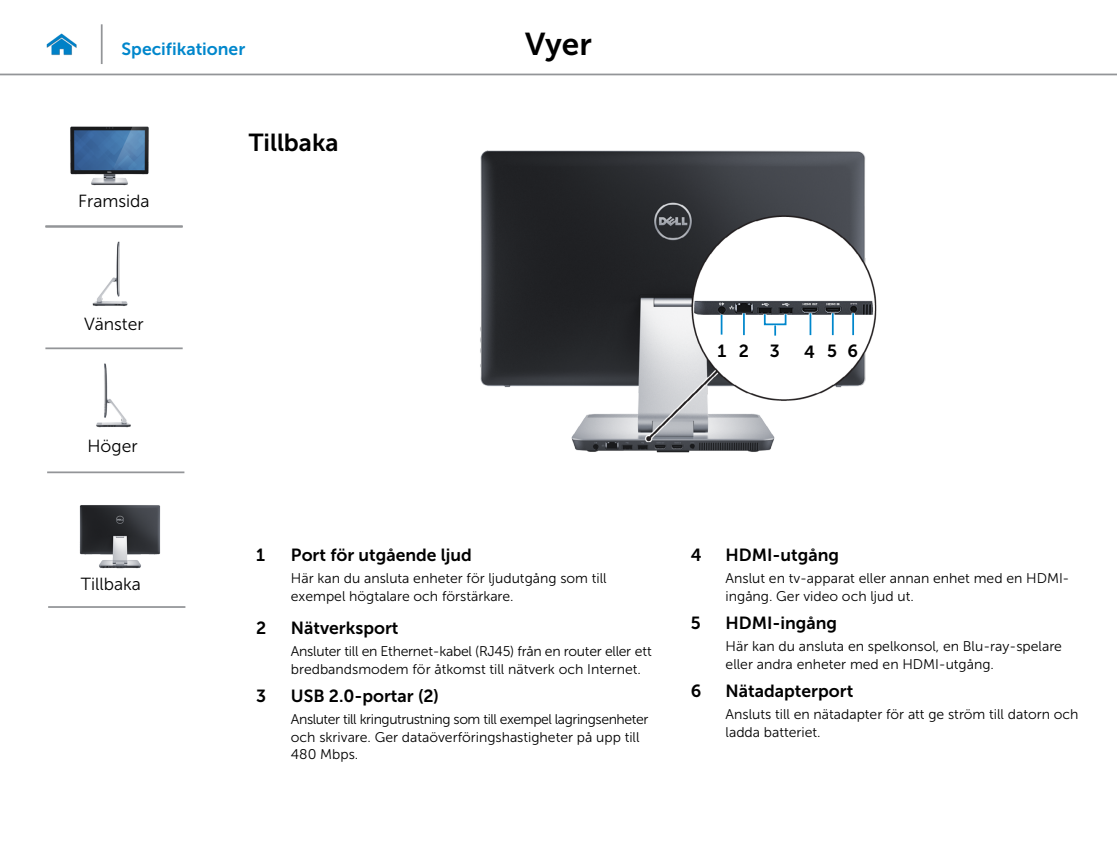
<style>
.page{position:relative;width:1117px;height:844px;background:#fff}
.page>*{position:absolute;margin:0;border:0;box-sizing:border-box;transform-origin:0 0}
.t1{font:31.5px "Museo Sans For Dell 700";color:#000}
.t2{font:24.5px "Museo Sans For Dell 700";color:#000}
.t3{font:17.5px "Museo Sans For Dell 700";color:#000}
.t4{font:17.5px "Museo Sans For Dell 300";color:#000}
.t5{font:17.5px "Museo Sans For Dell 700";color:#0087cc}
.t6{font:14px/17.5px "Museo Sans For Dell 300";color:#000}
.t7{font:14px/17.5px "Museo Sans For Dell 300";letter-spacing:-.03em;color:#000}
</style>
<div class="page">
<hr style="left:0;top:74px;width:1116px;height:1px;background:#939598">
<img style="left:46px;top:33px;width:31px;height:23px">
<img style="left:480px;top:150px;width:397px;height:303px">
<hr style="left:742px;top:313px;width:3px;height:22px;background:#fff">
<hr style="left:742px;top:313px;width:2px;height:22px;background:#0087cc">
<svg style="left:719px;top:315px;width:4px;height:19px"></svg>
<svg style="left:720px;top:315px;width:2px;height:19px"></svg>
<svg style="left:808px;top:313px;width:4px;height:22px"></svg>
<hr style="left:809px;top:313px;width:2px;height:22px;background:#0087cc">
<svg style="left:830px;top:313px;width:4px;height:22px"></svg>
<hr style="left:831px;top:313px;width:2px;height:22px;background:#0087cc">
<hr style="left:851px;top:313px;width:3px;height:22px;background:#fff">
<svg style="left:852px;top:313px;width:1px;height:22px"></svg>
<div style="left:762px;top:312px;width:25px;height:14px;border:4px solid #fff"></div>
<div style="left:763px;top:313px;width:23px;height:12px;border:2px solid #0087cc"></div>
<svg style="left:773px;top:325px;width:3px;height:10px"></svg>
<hr style="left:101px;top:24px;width:2px;height:40px;background:#939598">
<img style="left:70px;top:126px;width:79px;height:60px">
<img style="left:92px;top:241px;width:36px;height:65px">
<img style="left:96px;top:363px;width:35px;height:65px">
<img style="left:79px;top:505px;width:82px;height:64px">
<hr style="left:45px;top:225px;width:138px;height:2px;background:#939598">
<hr style="left:45px;top:226px;width:138px;height:2px;background:#939598">
<hr style="left:47px;top:471px;width:137px;height:2px;background:#939598">
<hr style="left:48px;top:606px;width:137px;height:1px;background:#939598">
<hr style="left:45px;top:347px;width:138px;height:2px;background:#939598">
<p class="t5" style="left:122px;top:39px;width:125px">Specifikationer</p>
<h1 class="t1" style="left:525px;top:26px;width:68px">Vyer</h1>
<p class="t4" style="left:78px;top:191px;width:73px">Framsida</p>
<h2 class="t2" style="left:249px;top:128px;width:91px">Tillbaka</h2>
<p class="t4" style="left:84px;top:314px;width:61px">Vänster</p>
<p class="t4" style="left:87px;top:436px;width:52px">Höger</p>
<p class="t4" style="left:81px;top:575px;width:62px">Tillbaka</p>
<p class="t3" style="left:717px;top:341px;width:64px">12 3</p>
<p class="t3" style="left:804px;top:341px;width:55px">456</p>
<p class="t3" style="left:256px;top:544px;width:10px">1</p>
<p class="t3" style="left:291px;top:544px;width:182px">Port för utgående ljud</p>
<p class="t6" style="left:291px;top:569px;width:317px">Här kan du ansluta enheter för ljudutgång som till exempel högtalare och förstärkare.</p>
<p class="t3" style="left:256px;top:617px;width:12px">2</p>
<p class="t3" style="left:291px;top:617px;width:109px">Nätverksport</p>
<p class="t6" style="left:291px;top:642px;width:362px">Ansluter till en Ethernet-kabel (RJ45) från en router eller ett bredbandsmodem för åtkomst till nätverk och Internet.</p>
<p class="t3" style="left:256px;top:685px;width:12px">3</p>
<p class="t3" style="left:291px;top:685px;width:150px">USB 2.0-portar (2)</p>
<p class="t7" style="left:291px;top:710px;width:359px">Ansluter till kringutrustning som till exempel lagringsenheter och skrivare. Ger dataöverföringshastigheter på upp till<br>480 Mbps.</p>
<p class="t3" style="left:690px;top:544px;width:12px">4</p>
<p class="t3" style="left:725px;top:544px;width:115px">HDMI-utgång</p>
<p class="t6" style="left:725px;top:569px;width:345px">Anslut en tv-apparat eller annan enhet med en HDMI&shy;ingång. Ger video och ljud ut.</p>
<p class="t3" style="left:690px;top:612px;width:11px">5</p>
<p class="t3" style="left:725px;top:612px;width:113px">HDMI-ingång</p>
<p class="t6" style="left:725px;top:637px;width:338px">Här kan du ansluta en spelkonsol, en Blu-ray-spelare eller andra enheter med en HDMI-utgång.</p>
<p class="t3" style="left:690px;top:680px;width:12px">6</p>
<p class="t3" style="left:725px;top:680px;width:129px">Nätadapterport</p>
<p class="t6" style="left:725px;top:705px;width:354px">Ansluts till en nätadapter för att ge ström till datorn och ladda batteriet.</p>
</div>
